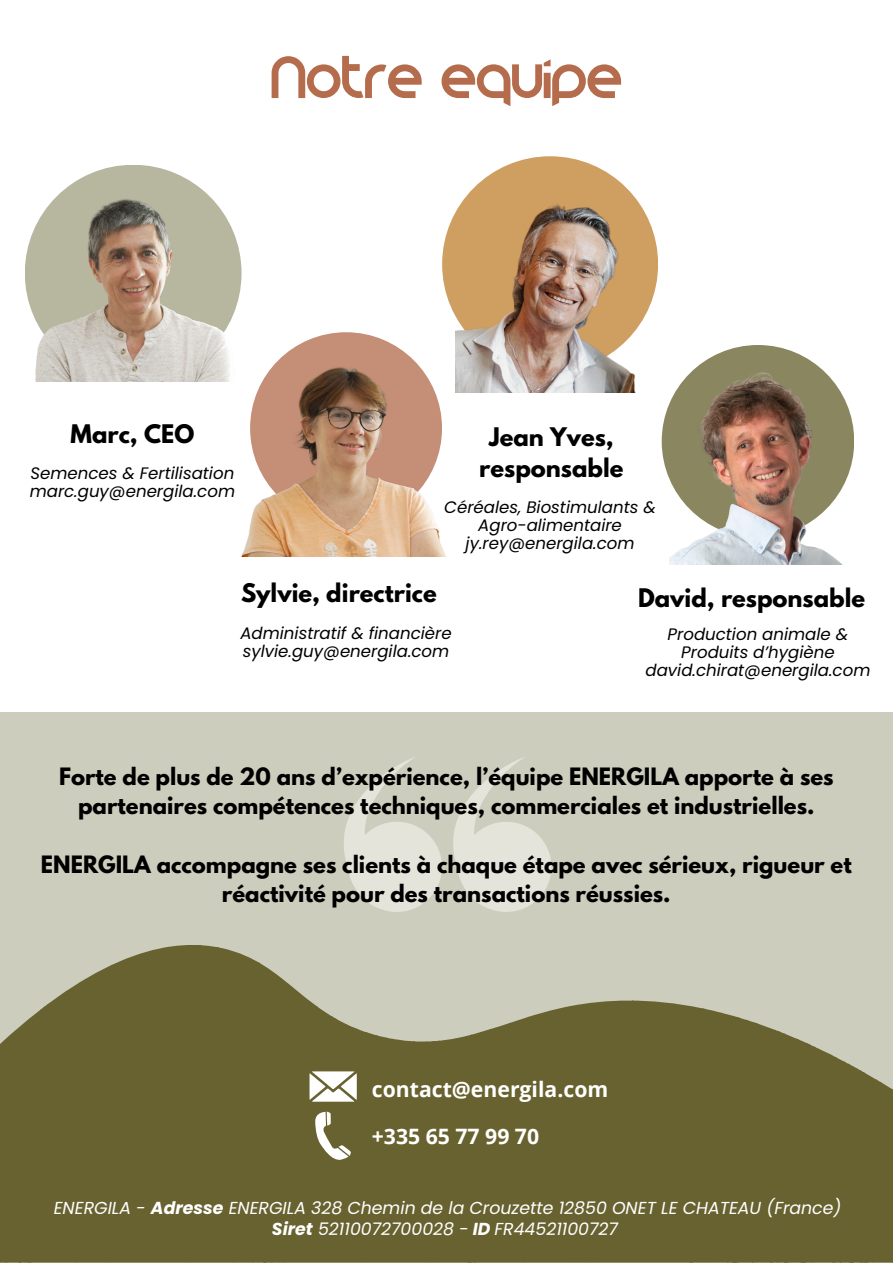
<style>
.page{position:relative;width:893px;height:1264px;background:#fff}
.page>*{position:absolute;margin:0;border:0;box-sizing:border-box;transform-origin:0 0}
.t1{font:87.75px "Maia";letter-spacing:-.04em;color:#b46c4d}
.t2{font:700 22.65px/31.5px "League Spartan";color:#000;text-align:center}
.t3{font:700 21.15px/29.2px "League Spartan";color:#000;text-align:center}
.t4{font:700 21.15px "Open Sans";color:#fff}
.t5{font:italic 17.25px "Poppins";color:#fff}
.t6{font:italic 16.65px/18px "Poppins";color:#000;text-align:center}
.s1{font-weight:700}
</style>
<div class="page">
<div style="left:250px;top:332px;width:192px;height:192px;background:#c58e76;border-radius:50%"></div>
<img style="left:241px;top:348px;width:248px;height:209px">
<img style="left:25px;top:175px;width:243px;height:207px">
<div style="left:442px;top:156px;width:216px;height:216px;background:#ce9f61;border-radius:50%"></div>
<svg style="left:661px;top:345px;width:193px;height:192px"></svg>
<div style="left:0;top:712px;width:892px;height:426px;background:#cdcdbd"></div>
<svg style="left:0;top:945px;width:892px;height:317px;fill:#686230"></svg>
<svg style="left:309px;top:1071px;width:48px;height:30px"></svg>
<svg style="left:315px;top:1111px;width:36px;height:49px"></svg>
<svg style="left:453px;top:757px;width:98px;height:155px"></svg>
<svg style="left:344px;top:757px;width:98px;height:155px"></svg>
<img style="left:669px;top:345px;width:177px;height:220px">
<img style="left:455px;top:164px;width:193px;height:228px">
<p class="t1" style="left:269px;top:45px;width:356px">Notre equipe</p>
<p class="t2" style="left:71px;top:421px;width:125px">Marc, CEO</p>
<p class="t6" style="left:30px;top:464px;width:205px">Semences &amp; Fertilisation</p>
<p class="t6" style="left:30px;top:482px;width:207px">marc.guy@energila.com</p>
<p class="t2" style="left:479px;top:423px;width:146px">Jean Yves, responsable</p>
<p class="t6" style="left:444px;top:497px;width:213px">Céréales, Biostimulants &amp;<br>Agro-alimentaire</p>
<p class="t6" style="left:465px;top:533px;width:170px">jy.rey@energila.com</p>
<p class="t2" style="left:241px;top:580px;width:197px">Sylvie, directrice</p>
<p class="t6" style="left:240px;top:624px;width:213px">Administratif &amp; financière</p>
<p class="t6" style="left:243px;top:642px;width:208px">sylvie.guy@energila.com</p>
<p class="t2" style="left:638px;top:584px;width:229px">David, responsable</p>
<p class="t6" style="left:667px;top:625px;width:182px">Production animale &amp;<br>Produits d’hygiène</p>
<p class="t6" style="left:645px;top:661px;width:226px">david.chirat@energila.com</p>
<p class="t3" style="left:59px;top:764px;width:776px">Forte de plus de 20 ans d’expérience, l’équipe ENERGILA apporte à ses partenaires compétences techniques, commerciales et industrielles.</p>
<p class="t3" style="left:41px;top:852px;width:812px">ENERGILA accompagne ses clients à chaque étape avec sérieux, rigueur et réactivité pour des transactions réussies.</p>
<p class="t4" style="left:372px;top:1074px;width:238px">contact@energila.com</p>
<p class="t4" style="left:372px;top:1121px;width:169px">+335 65 77 99 70</p>
<p class="t5" style="left:54px;top:1195px;width:789px">ENERGILA - <span class="s1">Adresse</span> ENERGILA 328 Chemin de la Crouzette 12850 ONET LE CHATEAU (France)</p>
<p class="t5" style="left:272px;top:1216px;width:347px"><span class="s1">Siret</span> 52110072700028 - <span class="s1">ID</span> FR44521100727</p>
</div>
